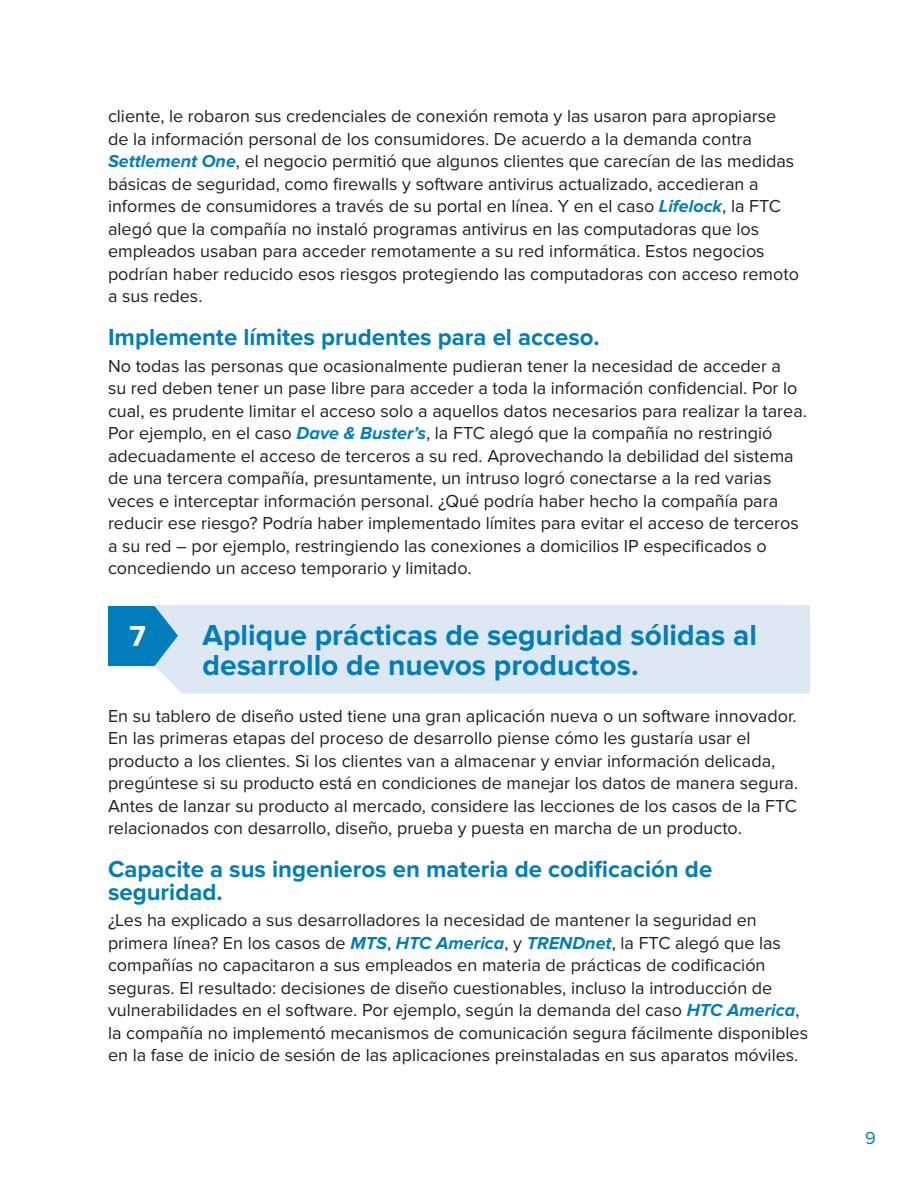
<style>
.page{position:relative;width:918px;height:1188px;background:#fff}
.page>*{position:absolute;margin:0;border:0;box-sizing:border-box;transform-origin:0 0}
.H1_doubleline{font:700 30px/30px "Proxima Nova";color:#007dbb}
.Number{font:700 30px "Proxima Nova";color:#fff}
.t1{font:700 24px/22.5px "Proxima Nova";color:#007dbb}
.body{font:18px/22.5px "Proxima Nova";color:#231f20}
.t2{font:18px "Proxima Nova";color:#007dbb}
.s1{font-weight:700;font-style:italic;color:#007dbb}
</style>
<div class="page">
<div style="left:155px;top:605px;width:655px;height:88px;background:#dee7f4"></div>
<svg style="left:108px;top:606px;width:76px;height:88px"></svg>
<p class="body" style="left:108px;top:105px;width:693px">cliente, le robaron sus credenciales de conexión remota y las usaron para apropiarse de la información personal de los consumidores. De acuerdo a la demanda contra <span class="s1">Settlement One</span>, el negocio permitió que algunos clientes que carecían de las medidas básicas de seguridad, como firewalls y software antivirus actualizado, accedieran a informes de consumidores a través de su portal en línea. Y en el caso <span class="s1">Lifelock</span>, la FTC alegó que la compañía no instaló programas antivirus en las computadoras que los empleados usaban para acceder remotamente a su red informática. Estos negocios podrían haber reducido esos riesgos protegiendo las computadoras con acceso remoto a sus redes.</p>
<h2 class="t1" style="left:108px;top:326px;width:493px">Implemente límites prudentes para el acceso.</h2>
<p class="body" style="left:108px;top:355px;width:701px">No todas las personas que ocasionalmente pudieran tener la necesidad de acceder a<br>su red deben tener un pase libre para acceder a toda la información confidencial. Por lo cual, es prudente limitar el acceso solo a aquellos datos necesarios para realizar la tarea.<br>Por ejemplo, en el caso <span class="s1">Dave &amp; Buster’s</span>, la FTC alegó que la compañía no restringió adecuadamente el acceso de terceros a su red. Aprovechando la debilidad del sistema de una tercera compañía, presuntamente, un intruso logró conectarse a la red varias veces e interceptar información personal. ¿Qué podría haber hecho la compañía para reducir ese riesgo? Podría haber implementado límites para evitar el acceso de terceros a su red – por ejemplo, restringiendo las conexiones a domicilios IP especificados o concediendo un acceso temporario y limitado.</p>
<p class="H1_doubleline" style="left:202px;top:620px;width:556px">Aplique prácticas de seguridad sólidas al desarrollo de nuevos productos.</p>
<p class="body" style="left:108px;top:705px;width:692px">En su tablero de diseño usted tiene una gran aplicación nueva o un software innovador.<br>En las primeras etapas del proceso de desarrollo piense cómo les gustaría usar el producto a los clientes. Si los clientes van a almacenar y enviar información delicada, pregúntese si su producto está en condiciones de manejar los datos de manera segura.<br>Antes de lanzar su producto al mercado, considere las lecciones de los casos de la FTC relacionados con desarrollo, diseño, prueba y puesta en marcha de un producto.</p>
<h2 class="t1" style="left:108px;top:858px;width:606px">Capacite a sus ingenieros en materia de codificación de seguridad.</h2>
<p class="body" style="left:108px;top:909px;width:702px">¿Les ha explicado a sus desarrolladores la necesidad de mantener la seguridad en primera línea? En los casos de <span class="s1">MTS</span>, <span class="s1">HTC America</span>, y <span class="s1">TRENDnet</span>, la FTC alegó que las compañías no capacitaron a sus empleados en materia de prácticas de codificación seguras. El resultado: decisiones de diseño cuestionables, incluso la introducción de vulnerabilidades en el software. Por ejemplo, según la demanda del caso <span class="s1">HTC America</span>, la compañía no implementó mecanismos de comunicación segura fácilmente disponibles en la fase de inicio de sesión de las aplicaciones preinstaladas en sus aparatos móviles.</p>
<p class="Number" style="left:130px;top:619px;width:18px">7</p>
<p class="t2" style="left:865px;top:1127px;width:12px">9</p>
</div>
